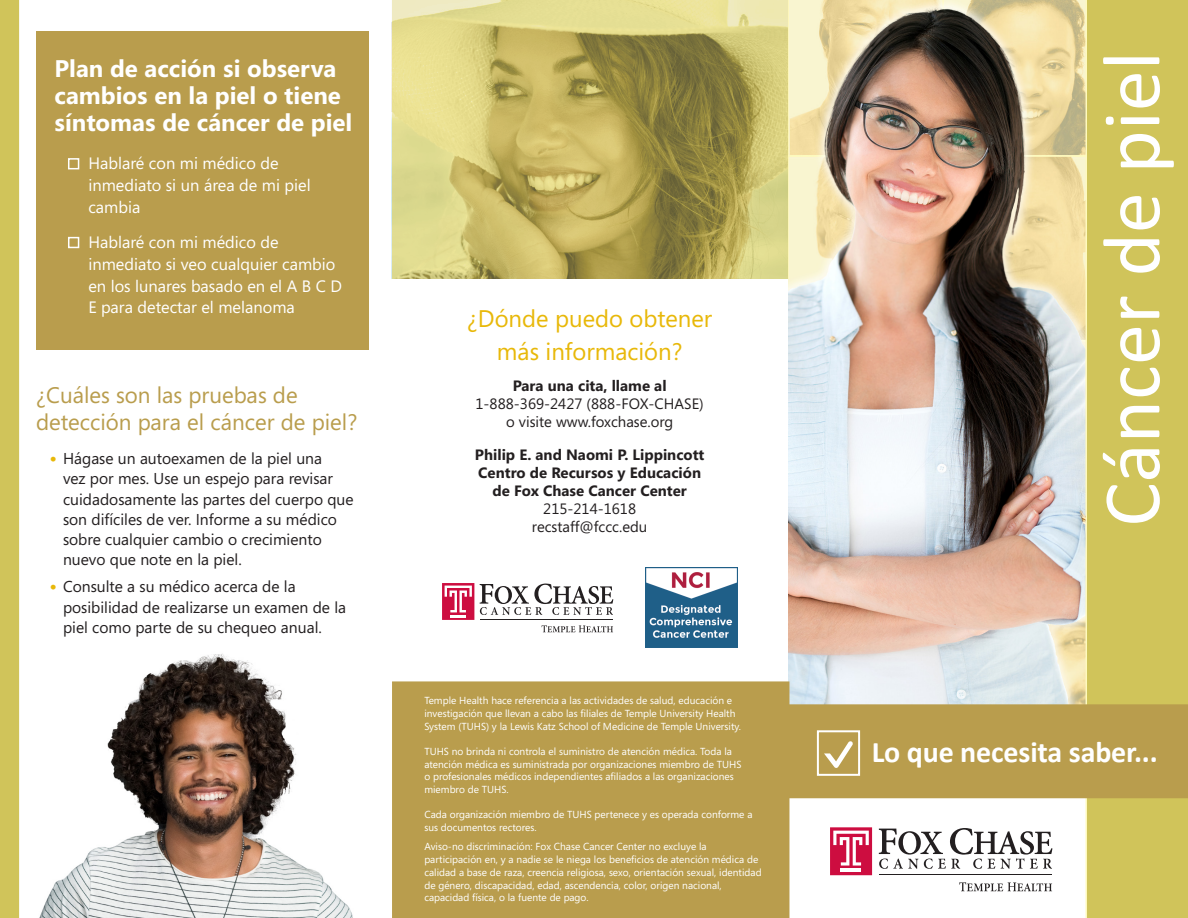
<style>
.page{position:relative;width:1188px;height:918px;background:#fff}
.page>*{position:absolute;margin:0;border:0;box-sizing:border-box;transform-origin:0 0}
.Know_The_Facts{font:82.5px "Calibri";color:#fff}
.Know_The_Facts-2{font:700 30px "Calibri";letter-spacing:-.005em;color:#fff}
.headline{font:700 24px/27px "Segoe";color:#fff}
.headline-2{font:24px "Segoe";color:#e8b809}
.headline-3{font:22.5px/27px "Segoe";color:#b99d4d}
.Yellow_Check_Boxes{font:16.5px/21.8px "Segoe";color:#fff}
.t1{font:15.75px/20.2px "Segoe";color:#231f20}
.body-txt{font:700 15px "Segoe";color:#231f20}
.body-txt-2{font:15px "Segoe";color:#231f20}
.back-panel-txt{font:10.2px/12.8px "Segoe";color:#fff}
.s1{font-weight:700;font-size:18px;color:#e8b809}
</style>
<div class="page">
<img style="left:788px;top:0;width:298px;height:704px">
<div style="left:1086px;top:0;width:102px;height:918px;background:#d0c45a"></div>
<img style="left:19px;top:636px;width:334px;height:282px">
<div style="left:0;top:0;width:19px;height:918px;background:#d0c45a"></div>
<div style="left:36px;top:32px;width:333px;height:318px;background:#b99d4d"></div>
<div style="left:68px;top:158px;width:11px;height:11px;border:2px solid #fff"></div>
<div style="left:68px;top:237px;width:11px;height:11px;border:2px solid #fff"></div>
<svg style="left:392px;top:0;width:396px;height:279px;background:#c0b569"></svg>
<div style="left:830px;top:827px;width:42px;height:48px;background:#cd0d40"></div>
<hr style="left:841px;top:869px;width:20px;height:3px;background:#fff">
<svg style="left:833px;top:831px;width:36px;height:35px"></svg>
<svg style="left:879px;top:828px;width:173px;height:41px"></svg>
<svg style="left:959px;top:882px;width:93px;height:9px"></svg>
<hr style="left:879px;top:874px;width:173px;height:1px;background:#231f20">
<div style="left:789px;top:704px;width:399px;height:94px;background:#b99d4d"></div>
<svg style="left:442px;top:583px;width:32px;height:37px"></svg>
<svg style="left:445px;top:586px;width:27px;height:31px"></svg>
<svg style="left:480px;top:584px;width:133px;height:31px"></svg>
<svg style="left:542px;top:625px;width:71px;height:7px"></svg>
<hr style="left:480px;top:619px;width:133px;height:1px;background:#231f20">
<img style="left:646px;top:567px;width:91px;height:81px">
<div style="left:392px;top:681px;width:397px;height:237px;background:#b99d4d"></div>
<p class="headline" style="left:54px;top:54px;width:299px">Plan de acción si observa cambios en la piel o tiene síntomas de cáncer de piel</p>
<p class="Yellow_Check_Boxes" style="left:88px;top:152px;width:224px">Hablaré con mi médico de inmediato si un área de mi piel cambia</p>
<p class="Yellow_Check_Boxes" style="left:88px;top:231px;width:255px">Hablaré con mi médico de inmediato si veo cualquier cambio en los lunares basado en el A B C D<br>E para detectar el melanoma</p>
<p class="headline-3" style="left:36px;top:381px;width:323px">¿Cuáles son las pruebas de detección para el cáncer de piel?</p>
<p class="t1" style="left:63px;top:448px;width:292px;text-indent:-14px"><span class="s1">•</span> Hágase un autoexamen de la piel una<br>vez por mes. Use un espejo para revisar cuidadosamente las partes del cuerpo que son difíciles de ver. Informe a su médico sobre cualquier cambio o crecimiento nuevo que note en la piel.</p>
<p class="t1" style="left:63px;top:576px;width:285px;text-indent:-14px"><span class="s1">•</span> Consulte a su médico acerca de la posibilidad de realizarse un examen de la piel como parte de su chequeo anual.</p>
<p class="headline-2" style="left:467px;top:302px;width:246px">¿Dónde puedo obtener</p>
<p class="headline-2" style="left:497px;top:335px;width:187px">más información?</p>
<p class="body-txt" style="left:513px;top:375px;width:155px">Para una cita, llame al</p>
<p class="body-txt-2" style="left:476px;top:394px;width:230px">1-888-369-2427 (888-FOX-CHASE)</p>
<p class="body-txt-2" style="left:506px;top:412px;width:169px">o visite www.foxchase.org</p>
<p class="body-txt" style="left:475px;top:444px;width:231px">Philip E. and Naomi P. Lippincott</p>
<p class="body-txt" style="left:478px;top:462px;width:224px">Centro de Recursos y Educación</p>
<p class="body-txt" style="left:493px;top:480px;width:196px">de Fox Chase Cancer Center</p>
<p class="body-txt-2" style="left:543px;top:498px;width:94px">215-214-1618</p>
<p class="body-txt-2" style="left:532px;top:516px;width:117px">recstaff@fccc.edu</p>
<p class="back-panel-txt" style="left:424px;top:694px;width:318px">Temple Health hace referencia a las actividades de salud, educación e investigación que llevan a cabo las filiales de Temple University Health<br>System (TUHS) y la Lewis Katz School of Medicine de Temple University.</p>
<p class="back-panel-txt" style="left:424px;top:745px;width:319px">TUHS no brinda ni controla el suministro de atención médica. Toda la atención médica es suministrada por organizaciones miembro de TUHS o profesionales médicos independientes afiliados a las organizaciones miembro de TUHS.</p>
<p class="back-panel-txt" style="left:424px;top:808px;width:330px">Cada organización miembro de TUHS pertenece y es operada conforme a sus documentos rectores.</p>
<p class="back-panel-txt" style="left:424px;top:840px;width:339px">Aviso-no discriminación: Fox Chase Cancer Center no excluye la participación en, y a nadie se le niega los beneficios de atención médica de calidad a base de raza, creencia religiosa, sexo, orientación sexual, identidad de género, discapacidad, edad, ascendencia, color, origen nacional, capacidad física, o la fuente de pago.</p>
<p class="Know_The_Facts" style="left:1080px;top:527px;width:477px;rotate:-90deg">Cáncer de piel</p>
<p class="Know_The_Facts-2" style="left:872px;top:733px;width:288px">Lo que necesita saber...</p>
</div>
